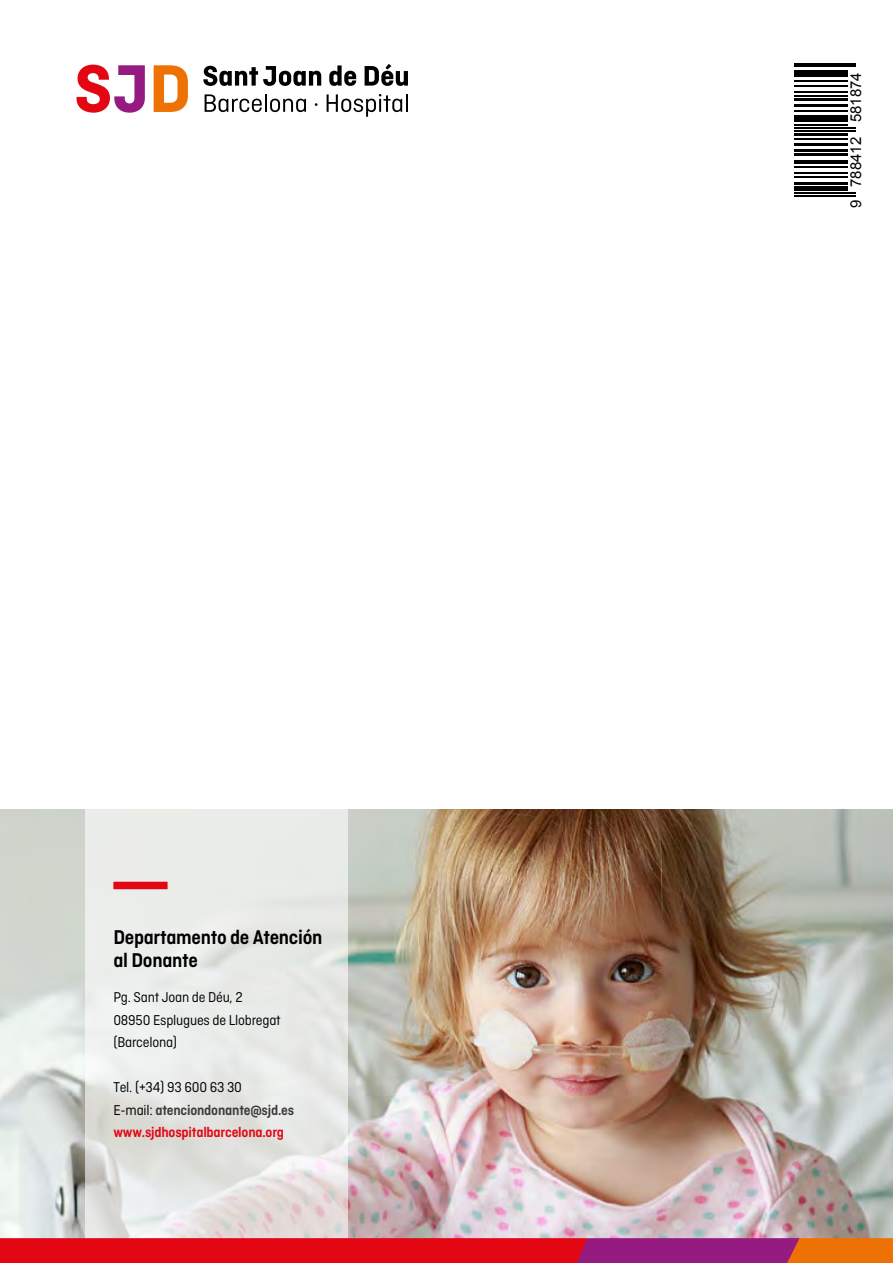
<style>
.page{position:relative;width:893px;height:1263px;background:#fff}
.page>*{position:absolute;margin:0;border:0;box-sizing:border-box;transform-origin:0 0}
.t1{font:600 21px/22.5px "Ciutadella";letter-spacing:-.015em;color:#000;scale:.95 1}
.t2{font:600 15px/22.5px "Ciutadella";letter-spacing:-.015em;color:#e30613;scale:.95 1}
.t3{font:15px/22.5px "Ciutadella";letter-spacing:-.015em;color:#000;scale:.95 1}
.t4{font:15px "Arial";color:#000}
.s1{font-weight:400;color:#000}
.s2{color:#3c3c3b}
</style>
<div class="page">
<img style="left:0;top:809px;width:893px;height:429px">
<svg style="left:85px;top:809px;width:262px;height:429px;background:#e7e8e5"></svg>
<div style="left:113px;top:882px;width:55px;height:7px;background:#e30613"></div>
<svg style="left:0;top:1238px;width:893px;height:25px;background:#d1182c"></svg>
<svg style="left:203px;top:66px;width:118px;height:20px"></svg>
<svg style="left:329px;top:65px;width:27px;height:21px"></svg>
<svg style="left:365px;top:64px;width:43px;height:22px"></svg>
<svg style="left:205px;top:94px;width:101px;height:18px"></svg>
<svg style="left:327px;top:94px;width:81px;height:23px"></svg>
<svg style="left:154px;top:65px;width:34px;height:47px"></svg>
<svg style="left:77px;top:65px;width:68px;height:48px"></svg>
<svg style="left:794px;top:63px;width:62px;height:134px"></svg>
<hr style="left:794px;top:195px;width:61px;height:1px;background:#000">
<hr style="left:794px;top:192px;width:61px;height:1px;background:#000">
<div style="left:794px;top:186px;width:54px;height:5px;background:#000"></div>
<hr style="left:794px;top:182px;width:54px;height:3px;background:#000">
<hr style="left:794px;top:177px;width:54px;height:1px;background:#000">
<hr style="left:794px;top:172px;width:54px;height:2px;background:#000">
<hr style="left:794px;top:167px;width:54px;height:1px;background:#000">
<hr style="left:794px;top:163px;width:54px;height:1px;background:#000">
<hr style="left:794px;top:160px;width:54px;height:1px;background:#000">
<hr style="left:794px;top:153px;width:54px;height:3px;background:#000">
<hr style="left:794px;top:149px;width:54px;height:2px;background:#000">
<hr style="left:794px;top:143px;width:54px;height:3px;background:#000">
<hr style="left:794px;top:139px;width:54px;height:1px;background:#000">
<hr style="left:794px;top:133px;width:54px;height:3px;background:#000">
<hr style="left:794px;top:130px;width:61px;height:2px;background:#000">
<hr style="left:794px;top:128px;width:61px;height:1px;background:#000">
<hr style="left:794px;top:125px;width:54px;height:1px;background:#000">
<hr style="left:794px;top:118px;width:54px;height:4px;background:#000">
<hr style="left:794px;top:115px;width:54px;height:1px;background:#000">
<hr style="left:794px;top:111px;width:54px;height:1px;background:#000">
<hr style="left:794px;top:104px;width:54px;height:2px;background:#000">
<hr style="left:794px;top:98px;width:54px;height:3px;background:#000">
<hr style="left:794px;top:95px;width:54px;height:2px;background:#000">
<hr style="left:794px;top:91px;width:54px;height:1px;background:#000">
<hr style="left:794px;top:86px;width:54px;height:1px;background:#000">
<hr style="left:794px;top:80px;width:54px;height:1px;background:#000">
<hr style="left:794px;top:76px;width:54px;height:1px;background:#000">
<hr style="left:794px;top:70px;width:54px;height:4px;background:#000">
<hr style="left:794px;top:66px;width:61px;height:1px;background:#000">
<hr style="left:794px;top:63px;width:61px;height:1px;background:#000">
<h1 class="t1" style="left:113px;top:926px;width:222px">Departamento de Atención al Donante</h1>
<p class="t3" style="left:113px;top:986px;width:178px">Pg. Sant Joan de Déu, 2<br>08950 Esplugues de Llobregat (Barcelona)</p>
<p class="t2" style="left:113px;top:1076px;width:192px"><span class="s1">Tel. (+34) 93 600 63 30<br>E-mail:</span> <span class="s2">atenciondonante@sjd.es </span>www.sjdhospitalbarcelona.org</p>
<p class="t4" style="left:846px;top:208px;width:137px;rotate:-90deg">9 788412 581874</p>
</div>
